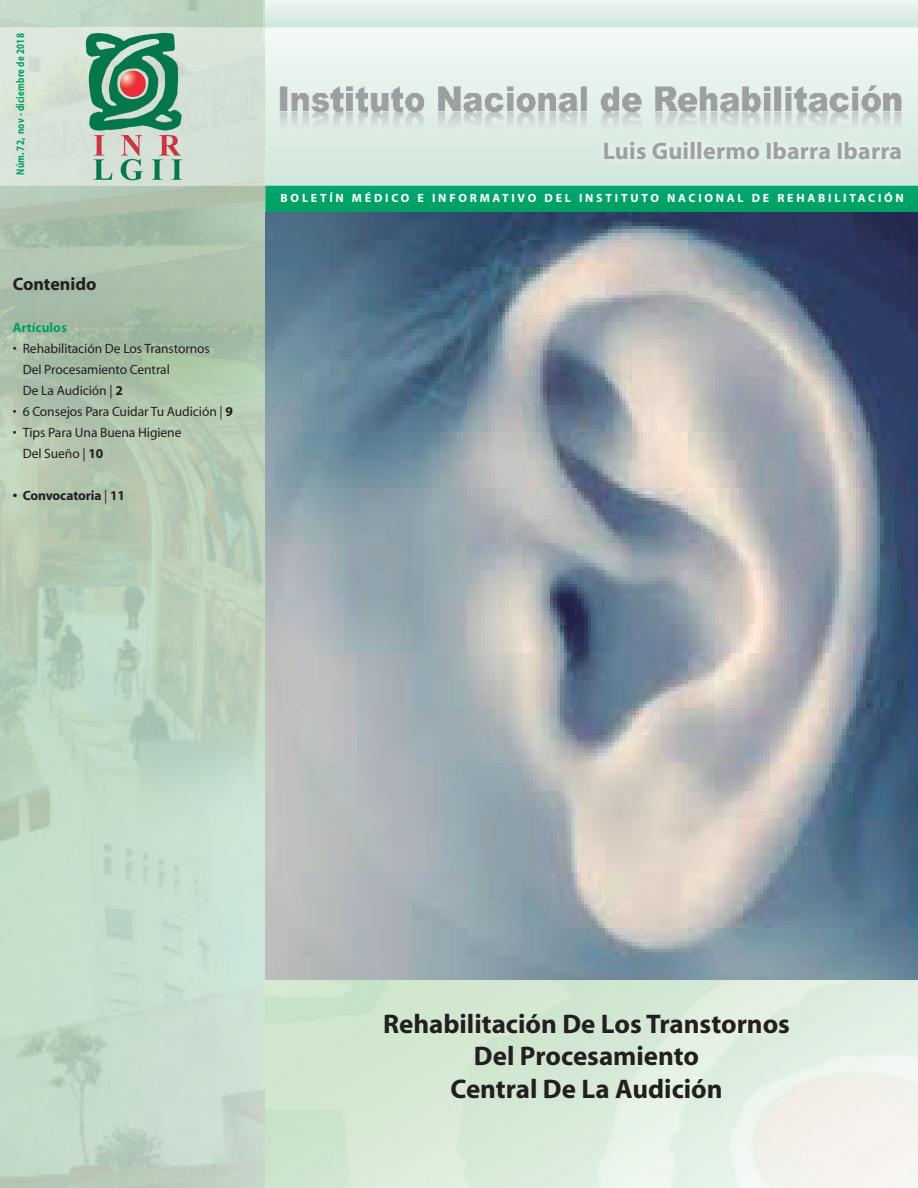
<style>
.page{position:relative;width:918px;height:1188px;background:#fff}
.page>*{position:absolute;margin:0;border:0;box-sizing:border-box;transform-origin:0 0}
.t1{font:700 27px/32.4px "Myriad";color:#231f20;text-align:center}
.t2{font:700 24px "Myriad";letter-spacing:.01em;color:#9d9fa0}
.t3{font:700 18px "Myriad";color:#231f20}
.t4{font:13.5px/21px "Myriad";letter-spacing:-.005em;color:#231f20}
.t5{font:700 13.5px "Myriad";letter-spacing:-.005em;color:#231f20}
.t6{font:700 13.5px "Myriad";color:#009f63}
.t7{font:700 12px "Myriad";letter-spacing:.23em;color:#fff}
.t8{font:700 11.25px "Myriad";letter-spacing:.025em;color:#009f63;scale:.8 1}
.s1{font-weight:700}
.s2{font-weight:400}
</style>
<div class="page">
<img style="left:265px;top:963px;width:653px;height:225px">
<svg style="left:265px;top:0;width:653px;height:212px;background:#74caa9"></svg>
<div style="left:0;top:28px;width:265px;height:157px;background:#d8e2d7"></div>
<img style="left:81px;top:28px;width:107px;height:157px">
<svg style="left:265px;top:28px;width:653px;height:157px"></svg>
<img style="left:248px;top:70px;width:670px;height:74px">
<img style="left:266px;top:213px;width:651px;height:767px">
<div style="left:595px;top:133px;width:315px;height:36px;background:#ddede3"></div>
<p class="t8" style="left:15px;top:175px;width:178px;rotate:-90deg">Núm. 72, nov - diciembre de 2018</p>
<h3 class="t3" style="left:13px;top:275px;width:85px">Contenido</h3>
<p class="t6" style="left:13px;top:321px;width:56px">Artículos</p>
<p class="t4" style="left:23px;top:339px;width:189px;text-indent:-10px">• Rehabilitación De Los Transtornos<br>Del Procesamiento Central<br>De La Audición | <span class="s1">2</span></p>
<p class="t4" style="left:13px;top:402px;width:222px">• 6 Consejos Para Cuidar Tu Audición | <span class="s1">9</span></p>
<p class="t4" style="left:23px;top:423px;width:160px;text-indent:-10px">• Tips Para Una Buena Higiene<br>Del Sueño | <span class="s1">10</span></p>
<p class="t5" style="left:13px;top:489px;width:114px">• Convocatoria <span class="s2">|</span> 11</p>
<h2 class="t2" style="left:603px;top:138px;width:301px">Luis Guillermo Ibarra Ibarra</h2>
<p class="t7" style="left:281px;top:192px;width:625px">BOLETÍN MÉDICO E INFORMATIVO DEL INSTITUTO NACIONAL DE REHABILITACIÓN</p>
<h1 class="t1" style="left:383px;top:1009px;width:408px">Rehabilitación De Los Transtornos<br>Del Procesamiento<br>Central De La Audición</h1>
</div>
